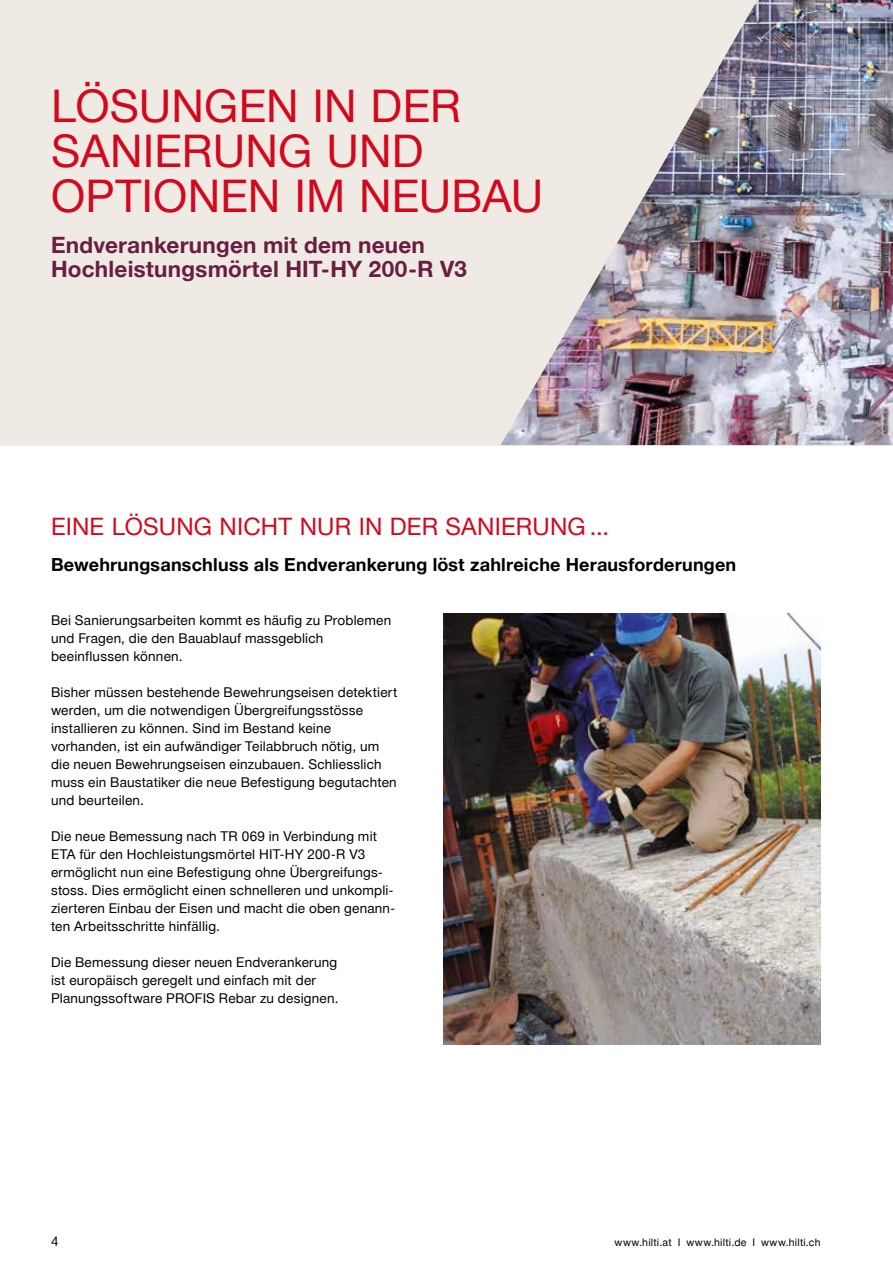
<style>
.page{position:relative;width:893px;height:1263px;background:#fff}
.page>*{position:absolute;margin:0;border:0;box-sizing:border-box;transform-origin:0 0}
.t1{font:45px/45px "Hilti";letter-spacing:.005em;color:#d2091e}
.t2{font:24px "Hilti";letter-spacing:.005em;color:#d2091e}
.t3{font:700 22.5px/23.7px "Hilti";letter-spacing:.01em;color:#691d40}
.t4{font:700 18px "Hilti";letter-spacing:.01em;color:#000}
.t5{font:13.5px/18px "Hilti";letter-spacing:.015em;color:#000}
.t6{font:10.5px "Hilti";letter-spacing:.025em;color:#000}
</style>
<div class="page">
<div style="left:0;top:0;width:893px;height:445px;background:#efebe4"></div>
<img style="left:500px;top:0;width:393px;height:445px">
<img style="left:443px;top:613px;width:378px;height:432px">
<h1 class="t1" style="left:51px;top:84px;width:494px">LÖSUNGEN IN DER<br>SANIERUNG UND<br>OPTIONEN IM NEUBAU</h1>
<h3 class="t3" style="left:51px;top:234px;width:417px">Endverankerungen mit dem neuen<br>Hochleistungsmörtel HIT-HY 200-R V3</h3>
<h2 class="t2" style="left:51px;top:513px;width:560px">EINE LÖSUNG NICHT NUR IN DER SANIERUNG ...</h2>
<h3 class="t4" style="left:51px;top:554px;width:687px">Bewehrungsanschluss als Endverankerung löst zahlreiche Herausforderungen</h3>
<p class="t5" style="left:51px;top:611px;width:342px">Bei Sanierungsarbeiten kommt es häufig zu Problemen und Fragen, die den Bauablauf massgeblich beeinflussen können.</p>
<p class="t5" style="left:51px;top:683px;width:348px">Bisher müssen bestehende Bewehrungseisen detektiert werden, um die notwendigen Übergreifungsstösse installieren zu können. Sind im Bestand keine vorhanden, ist ein aufwändiger Teilabbruch nötig, um die neuen Bewehrungseisen einzubauen. Schliesslich muss ein Baustatiker die neue Befestigung begutachten und beurteilen.</p>
<p class="t5" style="left:51px;top:827px;width:346px">Die neue Bemessung nach TR 069 in Verbindung mit ETA für den Hochleistungsmörtel HIT-HY 200-R V3 ermöglicht nun eine Befestigung ohne Übergreifungs&shy;stoss. Dies ermöglicht einen schnelleren und unkompli&shy;zierteren Einbau der Eisen und macht die oben genann&shy;ten Arbeitsschritte hinfällig.</p>
<p class="t5" style="left:51px;top:953px;width:289px">Die Bemessung dieser neuen Endverankerung ist europäisch geregelt und einfach mit der<br>Planungssoftware PROFIS Rebar zu designen.</p>
<p class="t5" style="left:51px;top:1232px;width:9px">4</p>
<p class="t6" style="left:615px;top:1236px;width:208px">www.hilti.at I www.hilti.de I www.hilti.ch</p>
</div>
